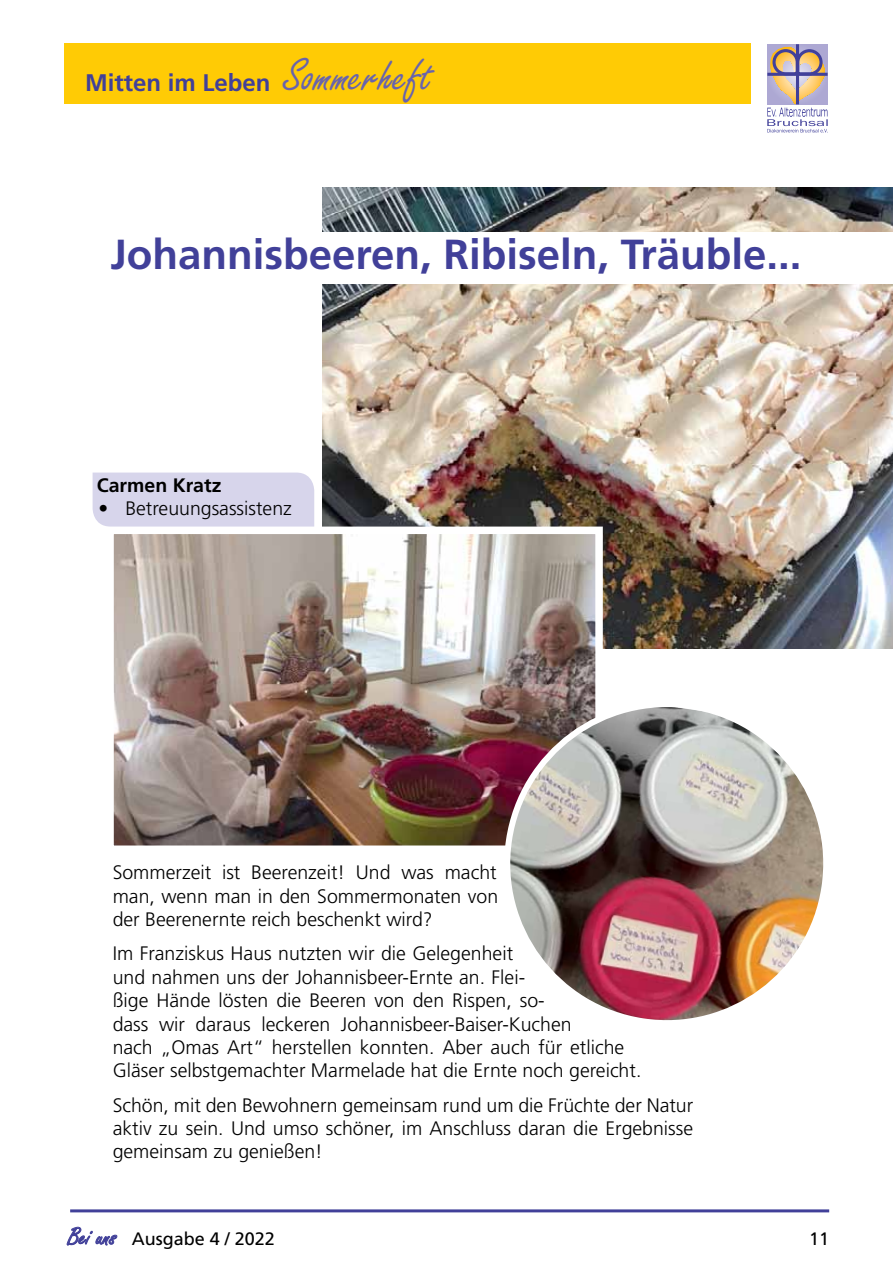
<style>
.page{position:relative;width:893px;height:1263px;background:#fff}
.page>*{position:absolute;margin:0;border:0;box-sizing:border-box;transform-origin:0 0}
.t1{font:700 42px "Frutiger";color:#414099}
.t2{font:700 24px "Frutiger";color:#414099}
.t3{font:300 19.5px/23.4px "Frutiger";color:#000;text-align:justify}
.t4{font:700 19.5px "Frutiger";color:#000}
.t5{font:18px "Frutiger";color:#000}
.s1{font-family:"Freestyle Script";font-weight:400;font-size:49.5px;color:#6863ad}
.s2{font-family:"Freestyle Script";font-size:25.95px;color:#414099}
</style>
<div class="page">
<svg style="left:66px;top:1226px;width:52px;height:20px"></svg>
<hr style="left:70px;top:1209px;width:759px;height:3px;background:#414099">
<svg style="left:767px;top:44px;width:61px;height:88px"></svg>
<img style="left:322px;top:187px;width:571px;height:461px">
<img style="left:115px;top:536px;width:479px;height:308px">
<div style="left:106px;top:527px;width:497px;height:326px;border:8px solid #fff"></div>
<img style="left:489px;top:686px;width:335px;height:335px">
<div style="left:106px;top:232px;width:787px;height:52px;background:#fff"></div>
<div style="left:93px;top:473px;width:221px;height:54px;background:#d7d5eb"></div>
<div style="left:64px;top:43px;width:686px;height:61px;background:#ffcb05"></div>
<p class="t2" style="left:85px;top:68px;width:349px">Mitten im Leben <span class="s1">Sommerheft</span></p>
<h1 class="t1" style="left:111px;top:230px;width:692px">Johannisbeeren, Ribiseln, Träuble...</h1>
<p class="t4" style="left:97px;top:474px;width:126px">Carmen Kratz</p>
<p class="t3" style="left:98px;top:497px;width:195px">• Betreuungsassistenz</p>
<p class="t3" style="left:113px;top:861px;width:387px">Sommerzeit ist Beerenzeit! Und was macht man, wenn man in den Sommermonaten von der Beerenernte reich beschenkt wird?</p>
<p class="t3" style="left:113px;top:942px;width:530px;text-align:left">Im Franziskus Haus nutzten wir die Gelegenheit<br>und nahmen uns der Johannisbeer-Ernte an. Flei-<br>ßige Hände lösten die Beeren von den Rispen, so-<br>dass wir daraus leckeren Johannisbeer-Baiser-Kuchen<br>nach „Omas Art“ herstellen konnten. Aber auch für etliche Gläser selbstgemachter Marmelade hat die Ernte noch gereicht.</p>
<p class="t3" style="left:113px;top:1093px;width:582px">Schön, mit den Bewohnern gemeinsam rund um die Früchte der Natur aktiv zu sein. Und umso schöner, im Anschluss daran die Ergebnisse gemeinsam zu genießen!</p>
<p class="t5" style="left:68px;top:1228px;width:208px"><span class="s2">Bei uns</span> Ausgabe 4 / 2022</p>
<p class="t5" style="left:819px;top:1228px;width:12px">3</p>
<p class="t5" style="left:809px;top:1228px;width:22px">11</p>
</div>
